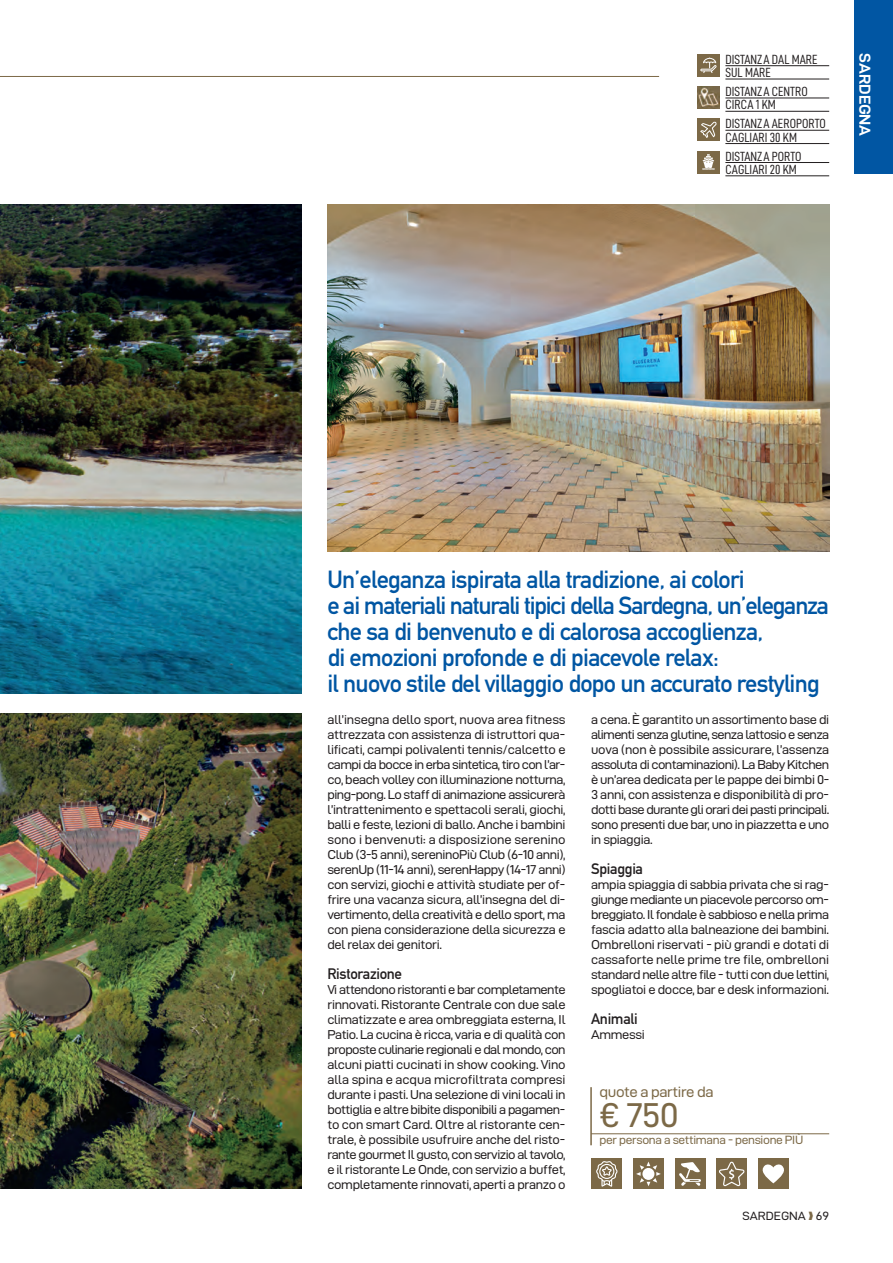
<style>
.page{position:relative;width:893px;height:1263px;background:#fff}
.page>*{position:absolute;margin:0;border:0;box-sizing:border-box;transform-origin:0 0}
.t1{font:34.5px "D DIN Exp";color:#7c6947}
.t2{font:700 24.45px/26.1px "DIN Alternate";letter-spacing:-.03em;color:#0156a3}
.t3{font:15.9px "D DIN Exp Bold";color:#fff}
.t4{font:700 15px "DIN Alternate";letter-spacing:-.02em;color:#231f20}
.t5{font:15px "D DIN Exp";letter-spacing:-.025em;color:#7c6947}
.t6{font:13.35px/13.4px "D DIN Condensed";color:#231f20}
.t7{font:12.9px/15px "D DIN Exp";letter-spacing:-.025em;color:#231f20;text-align:justify}
.t8{font:12px "D DIN Exp";letter-spacing:-.025em;color:#7c6947}
.t9{font:12px "D DIN Exp";color:#231f20}
.s1{color:#7c6947}
</style>
<div class="page">
<img style="left:327px;top:204px;width:502px;height:347px">
<hr style="left:591px;top:1133px;width:238px;height:1px;background:#7c6947">
<hr style="left:590px;top:1087px;width:2px;height:58px;background:#7c6947">
<img style="left:0;top:204px;width:302px;height:490px">
<img style="left:0;top:713px;width:302px;height:476px">
<hr style="left:0;top:76px;width:659px;height:1px;background:#7c6947">
<hr style="left:725px;top:65px;width:104px;height:1px;background:#231f20">
<hr style="left:725px;top:79px;width:104px;height:1px;background:#231f20">
<div style="left:697px;top:54px;width:23px;height:23px;background:#7c6947"></div>
<svg style="left:700px;top:57px;width:17px;height:16px"></svg>
<hr style="left:725px;top:98px;width:104px;height:1px;background:#231f20">
<hr style="left:725px;top:111px;width:104px;height:1px;background:#231f20">
<img style="left:697px;top:86px;width:23px;height:23px">
<hr style="left:725px;top:130px;width:104px;height:1px;background:#231f20">
<hr style="left:725px;top:143px;width:104px;height:1px;background:#231f20">
<div style="left:697px;top:119px;width:23px;height:22px;background:#7c6947"></div>
<svg style="left:700px;top:122px;width:17px;height:16px"></svg>
<hr style="left:725px;top:162px;width:104px;height:1px;background:#231f20">
<hr style="left:725px;top:176px;width:104px;height:1px;background:#231f20">
<svg style="left:697px;top:151px;width:23px;height:22px"></svg>
<svg style="left:702px;top:169px;width:13px;height:1px"></svg>
<div style="left:855px;top:0;width:38px;height:173px;background:#0156a3"></div>
<div style="left:592px;top:1159px;width:30px;height:30px;background:#7c6947"></div>
<svg style="left:596px;top:1161px;width:21px;height:26px"></svg>
<div style="left:633px;top:1159px;width:30px;height:30px;background:#7c6947"></div>
<svg style="left:636px;top:1161px;width:25px;height:25px"></svg>
<div style="left:675px;top:1159px;width:30px;height:30px;background:#7c6947"></div>
<svg style="left:679px;top:1162px;width:22px;height:24px"></svg>
<div style="left:717px;top:1159px;width:30px;height:30px;background:#7c6947"></div>
<svg style="left:719px;top:1162px;width:25px;height:24px"></svg>
<div style="left:758px;top:1159px;width:30px;height:30px;background:#7c6947"></div>
<svg style="left:763px;top:1164px;width:21px;height:19px"></svg>
<p class="t6" style="left:725px;top:52px;width:94px">DISTANZA DAL MARE<br>SUL MARE</p>
<p class="t6" style="left:725px;top:84px;width:84px">DISTANZA CENTRO<br>CIRCA 1 KM</p>
<p class="t6" style="left:725px;top:117px;width:102px">DISTANZA AEROPORTO<br>CAGLIARI 30 KM</p>
<p class="t6" style="left:725px;top:149px;width:78px">DISTANZA PORTO<br>CAGLIARI 20 KM</p>
<p class="t3" style="left:874px;top:53px;width:85px;rotate:90deg">SARDEGNA</p>
<p class="t2" style="left:327px;top:567px;width:503px">Un’eleganza ispirata alla tradizione, ai colori<br>e ai materiali naturali tipici della Sardegna, un’eleganza che sa di benvenuto e di calorosa accoglienza,<br>di emozioni profonde e di piacevole relax:<br>il nuovo stile del villaggio dopo un accurato restyling</p>
<p class="t7" style="left:327px;top:713px;width:240px">all’insegna dello sport, nuova area fitness attrezzata con assistenza di istruttori qua&shy;lificati, campi polivalenti tennis/calcetto e campi da bocce in erba sintetica, tiro con l’ar&shy;co, beach volley con illuminazione notturna, ping-pong. lo staff di animazione assicurerà l’intrattenimento e spettacoli serali, giochi, balli e feste, lezioni di ballo. anche i bambini sono i benvenuti: a disposizione serenino Club (3-5 anni), sereninopiù Club (6-10 anni), serenUp (11-14 anni), serenHappy (14-17 anni) con servizi, giochi e attività studiate per of&shy;frire una vacanza sicura, all’insegna del di&shy;vertimento, della creatività e dello sport, ma con piena considerazione della sicurezza e del relax dei genitori.</p>
<p class="t4" style="left:327px;top:965px;width:76px">Ristorazione</p>
<p class="t7" style="left:327px;top:983px;width:240px">vi attendono ristoranti e bar completamente rinnovati. ristorante Centrale con due sale climatizzate e area ombreggiata esterna, Il patio. la cucina è ricca, varia e di qualità con proposte culinarie regionali e dal mondo, con alcuni piatti cucinati in show cooking. vino alla spina e acqua microfiltrata compresi durante i pasti. Una selezione di vini locali in bottiglia e altre bibite disponibili a pagamen&shy;to con smart Card. oltre al ristorante cen&shy;trale, è possibile usufruire anche del risto&shy;rante gourmet Il gusto, con servizio al tavolo, e il ristorante le onde, con servizio a buffet, completamente rinnovati, aperti a pranzo o</p>
<p class="t7" style="left:591px;top:713px;width:240px">a cena. È garantito un assortimento base di alimenti senza glutine, senza lattosio e senza uova (non è possibile assicurare, l’assenza assoluta di contaminazioni). la Baby Kitchen è un’area dedicata per le pappe dei bimbi 0- 3 anni, con assistenza e disponibilità di pro&shy;dotti base durante gli orari dei pasti principali. sono presenti due bar, uno in piazzetta e uno in spiaggia.</p>
<p class="t4" style="left:591px;top:860px;width:54px">Spiaggia</p>
<p class="t7" style="left:591px;top:878px;width:240px">ampia spiaggia di sabbia privata che si rag&shy;giunge mediante un piacevole percorso om&shy;breggiato. Il fondale è sabbioso e nella prima fascia adatto alla balneazione dei bambini. ombrelloni riservati - più grandi e dotati di cassaforte nelle prime tre file, ombrelloni standard nelle altre file - tutti con due lettini, spogliatoi e docce, bar e desk informazioni.</p>
<p class="t4" style="left:591px;top:1010px;width:48px">Animali</p>
<p class="t7" style="left:591px;top:1028px;width:55px">ammessi</p>
<p class="t5" style="left:600px;top:1087px;width:116px">quote a partire da</p>
<h1 class="t1" style="left:600px;top:1103px;width:81px">€ 750</h1>
<p class="t8" style="left:600px;top:1135px;width:205px">per persona a settimana - pensione pIù</p>
<p class="t9" style="left:742px;top:1212px;width:88px">sardegna <span class="s1">❱</span> 69</p>
</div>
